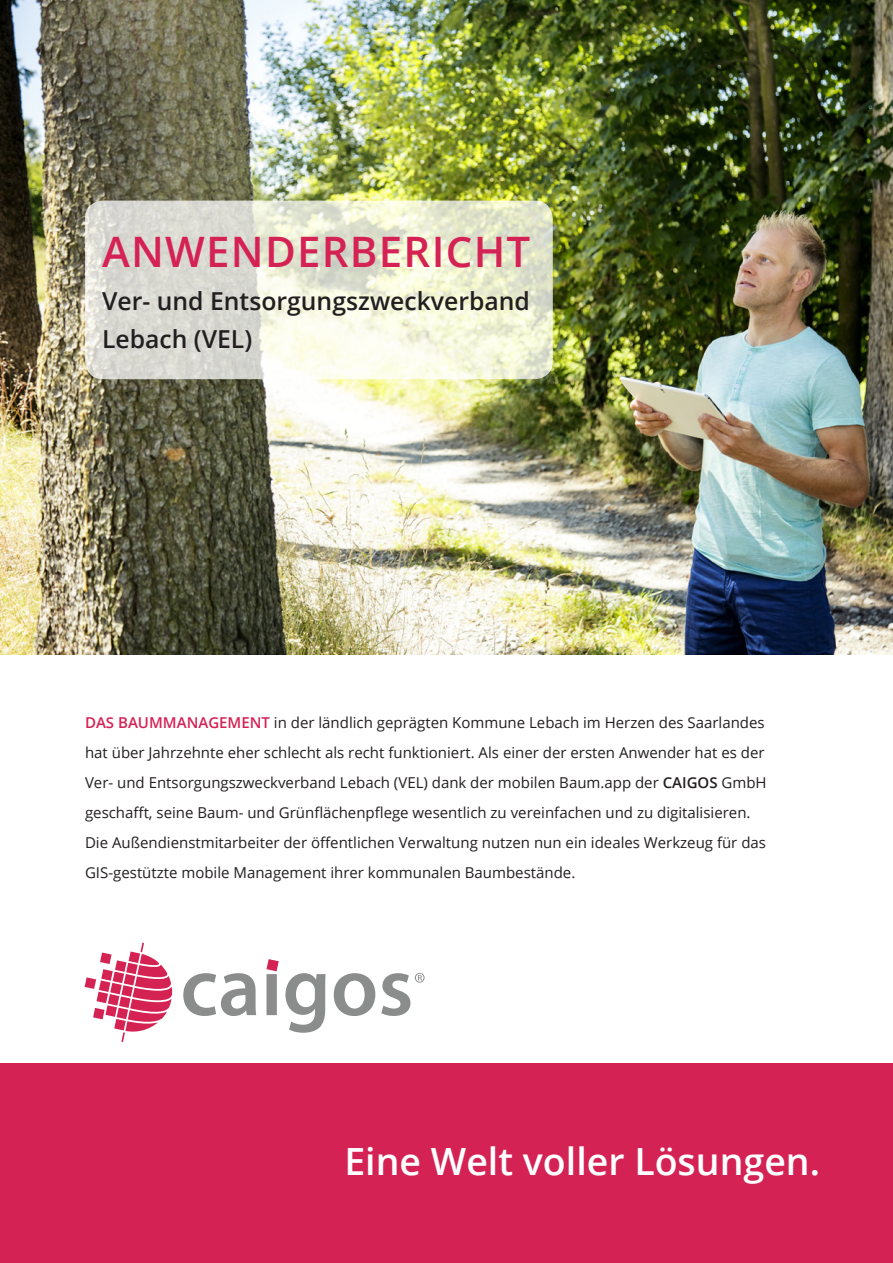
<style>
.page{position:relative;width:893px;height:1263px;background:#fff}
.page>*{position:absolute;margin:0;border:0;box-sizing:border-box;transform-origin:0 0}
.t1{font:600 42px "Open Sans";letter-spacing:.03em;color:#d52254}
.t2{font:600 37.5px "Open Sans";color:#fff}
.t3{font:600 24.75px "Open Sans";color:#231f20}
.t4{font:15px/30px "Open Sans";color:#231f20}
.s1{font-weight:600;color:#d52254}
.s2{font-weight:600}
</style>
<div class="page">
<img style="left:0;top:0;width:893px;height:654px">
<svg style="left:183px;top:959px;width:242px;height:74px"></svg>
<svg style="left:85px;top:943px;width:87px;height:99px"></svg>
<svg style="left:85px;top:201px;width:468px;height:178px"></svg>
<div style="left:0;top:1063px;width:893px;height:200px;background:#d52254"></div>
<p class="t1" style="left:102px;top:223px;width:430px">ANWENDERBERICHT</p>
<p class="t3" style="left:102px;top:284px;width:429px">Ver- und Entsorgungszweckverband</p>
<p class="t3" style="left:102px;top:322px;width:152px">Lebach (VEL)</p>
<p class="t4" style="left:85px;top:707px;width:683px"><span class="s1">DAS BAUMMANAGEMENT</span> in der ländlich geprägten Kommune Lebach im Herzen des Saarlandes hat über Jahrzehnte eher schlecht als recht funktioniert. Als einer der ersten Anwender hat es der Ver- und Entsorgungszweckverband Lebach (VEL) dank der mobilen Baum.app der <span class="s2">CAIGOS</span> GmbH geschafft, seine Baum- und Grünflächenpflege wesentlich zu vereinfachen und zu digitalisieren.<br>Die Außendienstmitarbeiter der öffentlichen Verwaltung nutzen nun ein ideales Werkzeug für das GIS-gestützte mobile Management ihrer kommunalen Baumbestände.</p>
<p class="t2" style="left:344px;top:1135px;width:477px">Eine Welt voller Lösungen.</p>
</div>
